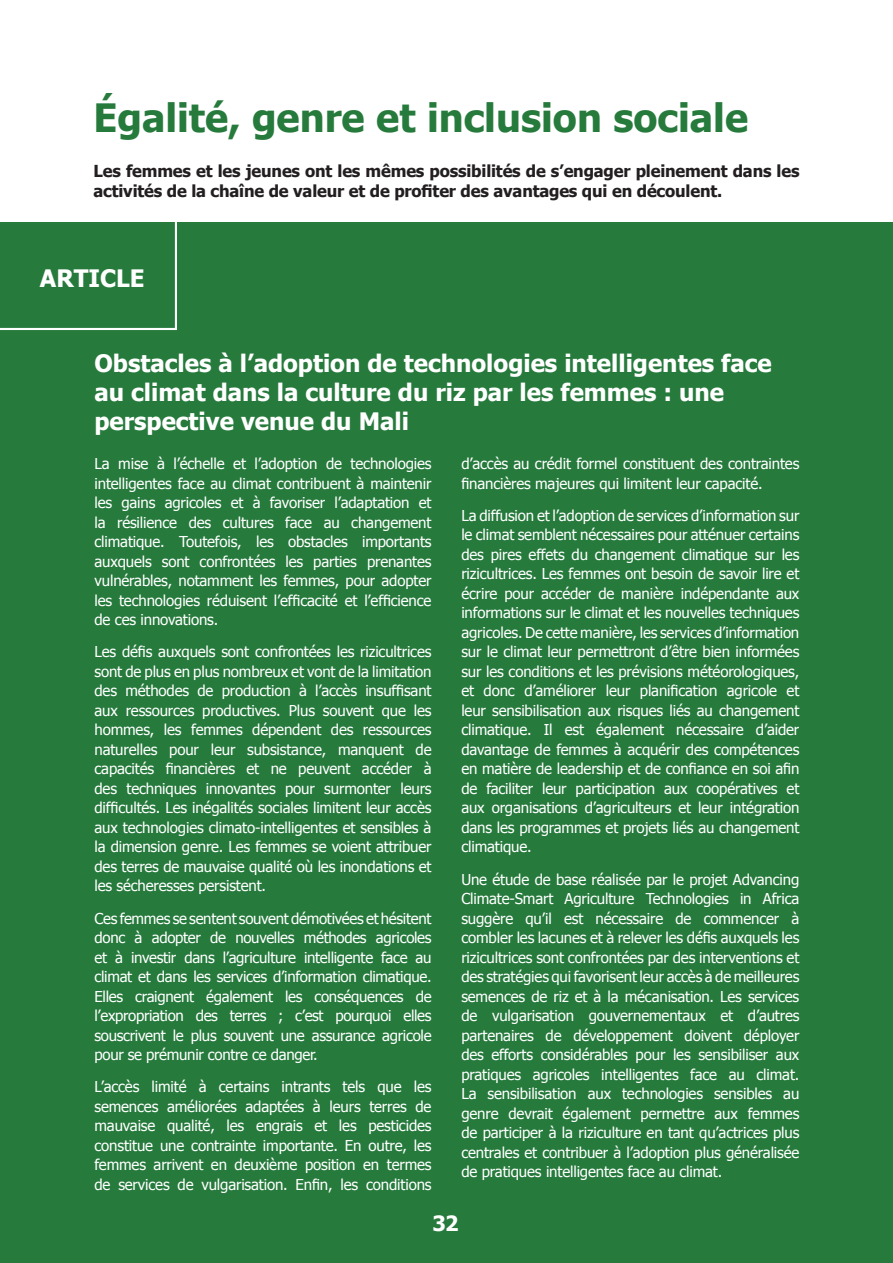
<style>
.page{position:relative;width:893px;height:1263px;background:#fff}
.page>*{position:absolute;margin:0;border:0;box-sizing:border-box;transform-origin:0 0}
.Headline{font:700 39px "Tahoma";color:#267a3c}
.Headline-2{font:700 24px/28.8px "Tahoma";color:#fff}
.Sub_Title_white{font:700 24px "Tahoma";color:#fff}
.t1{font:700 21px "Tahoma";color:#fff}
.body_text{font:700 16.5px/19.8px "Tahoma";letter-spacing:-.01em;color:#231f20}
.body_text_white{font:15px/19.5px "Tahoma";letter-spacing:-.01em;color:#fff;text-align:justify}
</style>
<div class="page">
<div style="left:0;top:222px;width:893px;height:1041px;background:#267a3c"></div>
<svg style="left:0;top:222px;width:177px;height:108px"></svg>
<p class="Headline" style="left:94px;top:90px;width:656px">Égalité, genre et inclusion sociale</p>
<p class="body_text" style="left:94px;top:160px;width:707px">Les femmes et les jeunes ont les mêmes possibilités de s’engager pleinement dans les activités de la chaîne de valeur et de profiter des avantages qui en découlent.</p>
<p class="Sub_Title_white" style="left:40px;top:262px;width:106px">ARTICLE</p>
<p class="Headline-2" style="left:94px;top:348px;width:679px">Obstacles à l’adoption de technologies intelligentes face au climat dans la culture du riz par les femmes : une perspective venue du Mali</p>
<p class="body_text_white" style="left:94px;top:453px;width:339px">La mise à l’échelle et l’adoption de technologies intelligentes face au climat contribuent à maintenir les gains agricoles et à favoriser l’adaptation et la résilience des cultures face au changement climatique. Toutefois, les obstacles importants auxquels sont confrontées les parties prenantes vulnérables, notamment les femmes, pour adopter les technologies réduisent l’efficacité et l’efficience de ces innovations.</p>
<p class="body_text_white" style="left:94px;top:641px;width:339px">Les défis auxquels sont confrontées les rizicultrices sont de plus en plus nombreux et vont de la limitation des méthodes de production à l’accès insuffisant aux ressources productives. Plus souvent que les hommes, les femmes dépendent des ressources naturelles pour leur subsistance, manquent de capacités financières et ne peuvent accéder à des techniques innovantes pour surmonter leurs difficultés. Les inégalités sociales limitent leur accès aux technologies climato-intelligentes et sensibles à la dimension genre. Les femmes se voient attribuer des terres de mauvaise qualité où les inondations et les sécheresses persistent.</p>
<p class="body_text_white" style="left:94px;top:908px;width:339px">Ces femmes se sentent souvent démotivées et hésitent donc à adopter de nouvelles méthodes agricoles et à investir dans l’agriculture intelligente face au climat et dans les services d’information climatique.<br>Elles craignent également les conséquences de l’expropriation des terres ; c’est pourquoi elles souscrivent le plus souvent une assurance agricole pour se prémunir contre ce danger.</p>
<p class="body_text_white" style="left:94px;top:1076px;width:339px">L’accès limité à certains intrants tels que les semences améliorées adaptées à leurs terres de mauvaise qualité, les engrais et les pesticides constitue une contrainte importante. En outre, les femmes arrivent en deuxième position en termes de services de vulgarisation. Enfin, les conditions</p>
<p class="body_text_white" style="left:461px;top:453px;width:339px">d’accès au crédit formel constituent des contraintes financières majeures qui limitent leur capacité.</p>
<p class="body_text_white" style="left:461px;top:505px;width:340px">La diffusion et l’adoption de services d’information sur le climat semblent nécessaires pour atténuer certains des pires effets du changement climatique sur les rizicultrices. Les femmes ont besoin de savoir lire et écrire pour accéder de manière indépendante aux informations sur le climat et les nouvelles techniques agricoles. De cette manière, les services d’information sur le climat leur permettront d’être bien informées sur les conditions et les prévisions météorologiques, et donc d’améliorer leur planification agricole et leur sensibilisation aux risques liés au changement climatique. Il est également nécessaire d’aider davantage de femmes à acquérir des compétences en matière de leadership et de confiance en soi afin de faciliter leur participation aux coopératives et aux organisations d’agriculteurs et leur intégration dans les programmes et projets liés au changement climatique.</p>
<p class="body_text_white" style="left:461px;top:869px;width:340px">Une étude de base réalisée par le projet Advancing Climate-Smart Agriculture Technologies in Africa suggère qu’il est nécessaire de commencer à combler les lacunes et à relever les défis auxquels les rizicultrices sont confrontées par des interventions et des stratégies qui favorisent leur accès à de meilleures semences de riz et à la mécanisation. Les services de vulgarisation gouvernementaux et d’autres partenaires de développement doivent déployer des efforts considérables pour les sensibiliser aux pratiques agricoles intelligentes face au climat.<br>La sensibilisation aux technologies sensibles au genre devrait également permettre aux femmes de participer à la riziculture en tant qu’actrices plus centrales et contribuer à l’adoption plus généralisée de pratiques intelligentes face au climat.</p>
<p class="t1" style="left:432px;top:1209px;width:28px">32</p>
</div>
